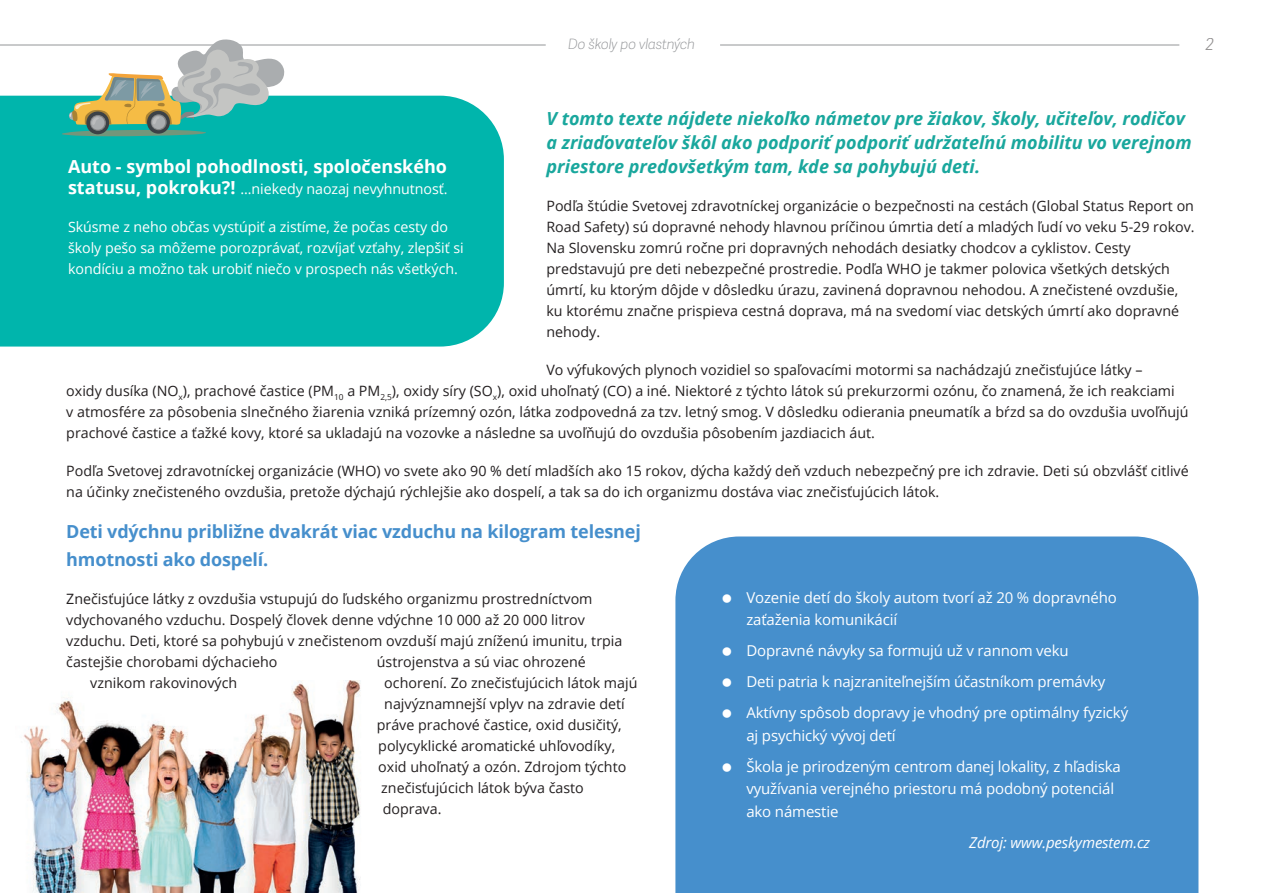
<style>
.page{position:relative;width:1263px;height:893px;background:#fff}
.page>*{position:absolute;margin:0;border:0;box-sizing:border-box;transform-origin:0 0}
.t1{font:italic 700 18px/24px "Open Sans";color:#19a79d}
.Zvyrazeny{font:700 18px/28.5px "Open Sans";letter-spacing:-.01em;color:#468fcc}
.t2{font:700 18px "Open Sans";color:#fff}
.t3{font:italic 300 16.5px "Adelle Sans";color:#231f20}
.t4{font:15px/22.5px "Open Sans";letter-spacing:-.01em;color:#fff}
.Odrazky{font:italic 15px "Open Sans";letter-spacing:-.01em;color:#fff}
.t5{font:14.25px/21px "Open Sans";color:#231f20}
.t6{font:14.25px/21px "Open Sans";letter-spacing:-.005em;color:#fff}
.t7{font:italic 100 14.25px "Adelle Sans";letter-spacing:-.03em;color:#939598}
.s1{font-weight:700;font-size:18px}
</style>
<div class="page">
<img style="left:23px;top:680px;width:338px;height:213px">
<hr style="left:0;top:45px;width:546px;height:1px;background:#939598">
<hr style="left:720px;top:45px;width:459px;height:1px;background:#939598">
<div style="left:0;top:96px;width:504px;height:251px;background:#00b5ac"></div>
<div style="left:675px;top:536px;width:523px;height:357px;background:#468fcc"></div>
<svg style="left:54px;top:39px;width:231px;height:97px"></svg>
<p class="t7" style="left:568px;top:36px;width:129px">Do školy po vlastných</p>
<p class="t3" style="left:1205px;top:35px;width:10px">2</p>
<p class="t1" style="left:546px;top:106px;width:647px">V tomto texte nájdete niekoľko námetov pre žiakov, školy, učiteľov, rodičov a zriaďovateľov škôl ako podporiť podporiť udržateľnú mobilitu vo verejnom priestore predovšetkým tam, kde sa pohybujú deti.</p>
<p class="t5" style="left:546px;top:195px;width:650px">Podľa štúdie Svetovej zdravotníckej organizácie o bezpečnosti na cestách (Global Status Report on Road Safety) sú dopravné nehody hlavnou príčinou úmrtia detí a mladých ľudí vo veku 5-29 rokov.<br>Na Slovensku zomrú ročne pri dopravných nehodách desiatky chodcov a cyklistov. Cesty predstavujú pre deti nebezpečné prostredie. Podľa WHO je takmer polovica všetkých detských úmrtí, ku ktorým dôjde v dôsledku úrazu, zavinená dopravnou nehodou. A znečistené ovzdušie, ku ktorému značne prispieva cestná doprava, má na svedomí viac detských úmrtí ako dopravné nehody.</p>
<p class="t5" style="left:66px;top:359px;width:1124px;text-indent:480px">Vo výfukových plynoch vozidiel so spaľovacími motormi sa nachádzajú znečisťujúce látky –<br>oxidy dusíka (NO<sub>x</sub>), prachové častice (PM<sub>10</sub> a PM<sub>2,5</sub>), oxidy síry (SO<sub>x</sub>), oxid uhoľnatý (CO) a iné. Niektoré z týchto látok sú prekurzormi ozónu, čo znamená, že ich reakciami<br>v atmosfére za pôsobenia slnečného žiarenia vzniká prízemný ozón, látka zodpovedná za tzv. letný smog. V dôsledku odierania pneumatík a bŕzd sa do ovzdušia uvoľňujú prachové častice a ťažké kovy, ktoré sa ukladajú na vozovke a následne sa uvoľňujú do ovzdušia pôsobením jazdiacich áut.</p>
<p class="t5" style="left:66px;top:460px;width:1124px">Podľa Svetovej zdravotníckej organizácie (WHO) vo svete ako 90 % detí mladších ako 15 rokov, dýcha každý deň vzduch nebezpečný pre ich zdravie. Deti sú obzvlášť citlivé na účinky znečisteného ovzdušia, pretože dýchajú rýchlejšie ako dospelí, a tak sa do ich organizmu dostáva viac znečisťujúcich látok.</p>
<p class="t2" style="left:68px;top:154px;width:380px">Auto - symbol pohodlnosti, spoločenského</p>
<p class="t6" style="left:68px;top:178px;width:381px"><span class="s1">statusu, pokroku?!</span> ...niekedy naozaj nevyhnutnosť.</p>
<p class="t6" style="left:68px;top:216px;width:397px">Skúsme z neho občas vystúpiť a zistíme, že počas cesty do školy pešo sa môžeme porozprávať, rozvíjať vzťahy, zlepšiť si kondíciu a možno tak urobiť niečo v prospech nás všetkých.</p>
<p class="Zvyrazeny" style="left:66px;top:516px;width:576px">Deti vdýchnu približne dvakrát viac vzduchu na kilogram telesnej hmotnosti ako dospelí.</p>
<p class="t5" style="left:66px;top:588px;width:558px">Znečisťujúce látky z ovzdušia vstupujú do ľudského organizmu prostredníctvom vdychovaného vzduchu. Dospelý človek denne vdýchne 10 000 až 20 000 litrov vzduchu. Deti, ktoré sa pohybujú v znečistenom ovzduší majú zníženú imunitu, trpia častejšie chorobami dýchacieho</p>
<p class="t5" style="left:377px;top:651px;width:211px">ústrojenstva a sú viac ohrozené</p>
<p class="t5" style="left:90px;top:672px;width:148px">vznikom rakovinových</p>
<p class="t5" style="left:384px;top:672px;width:255px">ochorení. Zo znečisťujúcich látok majú</p>
<p class="t5" style="left:384px;top:693px;width:242px">najvýznamnejší vplyv na zdravie detí</p>
<p class="t5" style="left:377px;top:714px;width:246px">práve prachové častice, oxid dusičitý,</p>
<p class="t5" style="left:378px;top:735px;width:238px">polycyklické aromatické uhľovodíky,</p>
<p class="t5" style="left:378px;top:756px;width:250px">oxid uhoľnatý a ozón. Zdrojom týchto</p>
<p class="t5" style="left:381px;top:777px;width:204px">znečisťujúcich látok býva často</p>
<p class="t5" style="left:383px;top:798px;width:60px">doprava.</p>
<p class="t4" style="left:746px;top:585px;width:372px">Vozenie detí do školy autom tvorí až 20 % dopravného zaťaženia komunikácií</p>
<p class="t4" style="left:746px;top:639px;width:324px">Dopravné návyky sa formujú už v rannom veku</p>
<p class="t4" style="left:746px;top:670px;width:361px">Deti patria k najzraniteľnejším účastníkom premávky</p>
<p class="t4" style="left:746px;top:701px;width:383px">Aktívny spôsob dopravy je vhodný pre optimálny fyzický aj psychický vývoj detí</p>
<p class="t4" style="left:746px;top:754px;width:376px">Škola je prirodzeným centrom danej lokality, z hľadiska využívania verejného priestoru má podobný potenciál ako námestie</p>
<p class="Odrazky" style="left:969px;top:832px;width:183px">Zdroj: www.peskymestem.cz</p>
</div>
